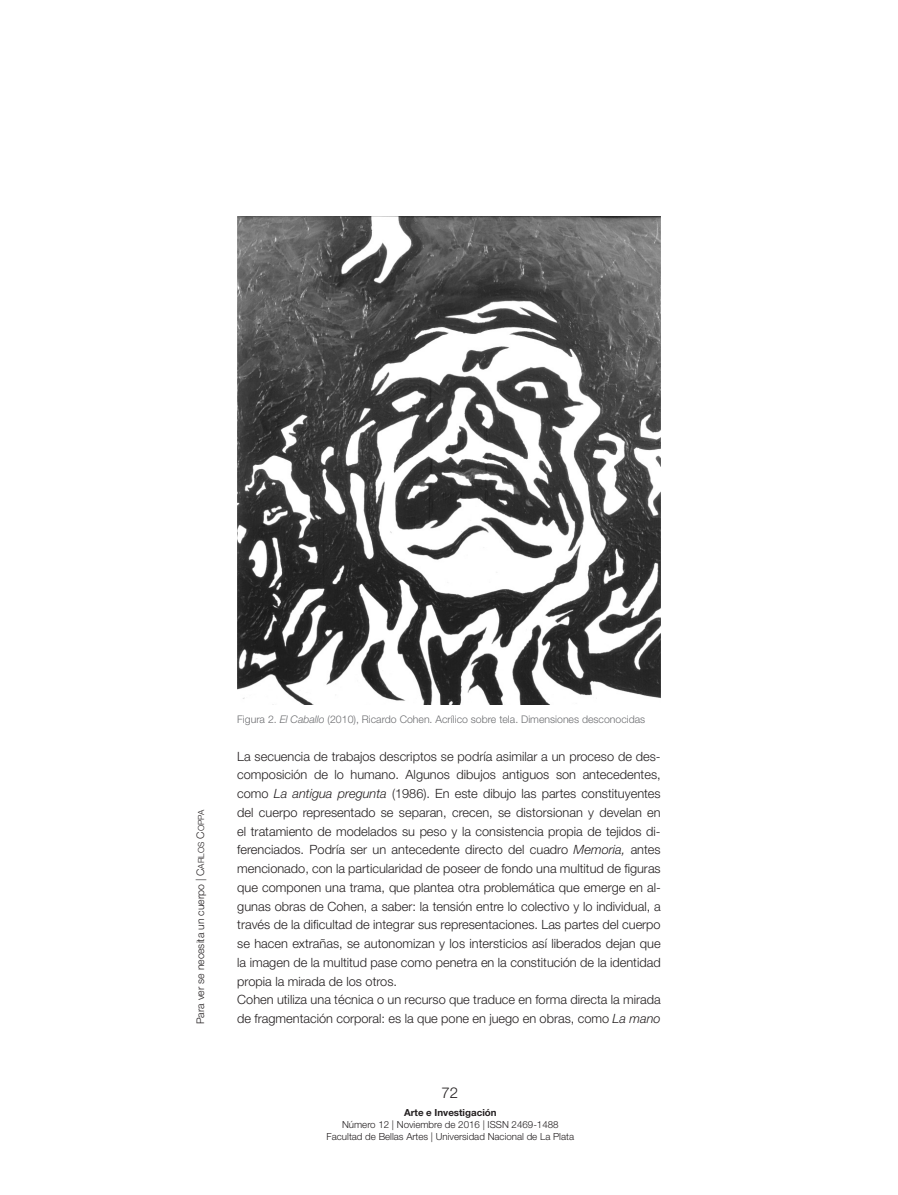
<style>
.page{position:relative;width:898px;height:1195px;background:#fff}
.page>*{position:absolute;margin:0;border:0;box-sizing:border-box;transform-origin:0 0}
.t1{font:300 15px "Helvetica Neue LT Std";color:#231f20}
.t2{font:300 12.75px/18.8px "Helvetica Neue LT Std";color:#231f20}
.t3{font:300 10.5px "Helvetica Neue LT Std";color:#6c6d70}
.t4{font:300 10.5px "Helvetica Neue LT Std";color:#231f20}
.t5{font:300 9.75px/11.7px "Helvetica Neue LT Std";color:#231f20;text-align:center}
.t6{font:700 9.75px "Helvetica Neue LT Std";color:#231f20}
.s1{font-family:"Helvetica Neue LT Std Lt SC800";font-weight:400}
.s2{font-family:"Helvetica Neue LT Std Lt SC800";font-weight:400;font-size:8.4px}
.s3{font-style:italic}
</style>
<div class="page">
<img style="left:237px;top:217px;width:423px;height:487px">
<p class="t4" style="left:194px;top:1024px;width:216px;rotate:-90deg">Para ver se necesita un cuerpo | <span class="s1">C</span><span class="s2">arlos</span> <span class="s1">C</span><span class="s2">oppa</span></p>
<p class="t3" style="left:237px;top:713px;width:409px">Figura 2. <span class="s3">El Caballo</span> (2010), Ricardo Cohen. Acrílico sobre tela. Dimensiones desconocidas</p>
<p class="t2" style="left:237px;top:746px;width:425px">La secuencia de trabajos descriptos se podría asimilar a un proceso de des&shy;composición de lo humano. Algunos dibujos antiguos son antecedentes, como <span class="s3">La antigua pregunta</span> (1986). En este dibujo las partes constituyentes del cuerpo representado se separan, crecen, se distorsionan y develan en el tratamiento de modelados su peso y la consistencia propia de tejidos di&shy;ferenciados. Podría ser un antecedente directo del cuadro <span class="s3">Memoria,</span> antes mencionado, con la particularidad de poseer de fondo una multitud de figuras que componen una trama, que plantea otra problemática que emerge en al&shy;gunas obras de Cohen, a saber: la tensión entre lo colectivo y lo individual, a través de la dificultad de integrar sus representaciones. Las partes del cuerpo se hacen extrañas, se autonomizan y los intersticios así liberados dejan que la imagen de la multitud pase como penetra en la constitución de la identidad propia la mirada de los otros.<br>Cohen utiliza una técnica o un recurso que traduce en forma directa la mirada de fragmentación corporal: es la que pone en juego en obras, como <span class="s3">La mano</span></p>
<p class="t1" style="left:441px;top:1084px;width:18px">72</p>
<p class="t6" style="left:404px;top:1107px;width:94px">Arte e Investigación</p>
<p class="t5" style="left:326px;top:1118px;width:249px">Número 12 | Noviembre de 2016 | ISSN 2469-1488<br>Facultad de Bellas Artes | Universidad Nacional de La Plata</p>
</div>
